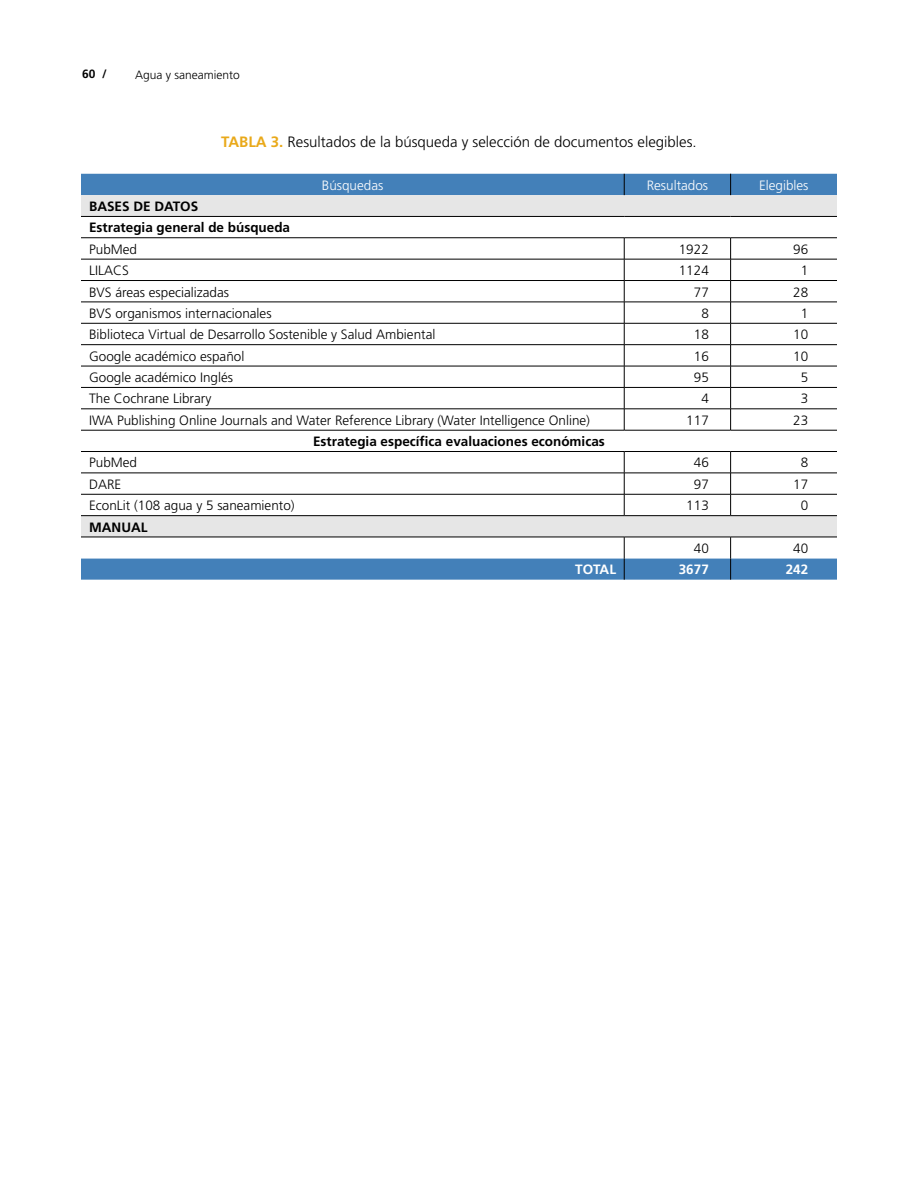
<style>
.page{position:relative;width:918px;height:1188px;background:#fff}
.page>*{position:absolute;margin:0;border:0;box-sizing:border-box;transform-origin:0 0}
.t1{font:300 15px "Frutiger";color:#000}
.t2{font:300 13.5px "Frutiger";color:#000}
.t3{font:700 13.5px/21.3px "Frutiger";color:#000}
.t4{font:300 13.5px "Frutiger";color:#fff}
.t5{font:700 13.5px "Frutiger";color:#fff}
.t6{font:300 12px "Frutiger";color:#000}
.t7{font:700 12px "Frutiger";color:#000}
.s1{font-weight:700;color:#e9a91a}
</style>
<div class="page">
<div style="left:81px;top:174px;width:756px;height:21px;background:#4380b9"></div>
<svg style="left:81px;top:195px;width:756px;height:342px"></svg>
<svg style="left:624px;top:174px;width:1px;height:21px"></svg>
<svg style="left:730px;top:174px;width:1px;height:21px"></svg>
<hr style="left:81px;top:216px;width:543px;height:1px;background:#000">
<hr style="left:624px;top:216px;width:107px;height:1px;background:#000">
<hr style="left:731px;top:216px;width:106px;height:1px;background:#000">
<hr style="left:81px;top:237px;width:543px;height:1px;background:#000">
<hr style="left:624px;top:237px;width:107px;height:1px;background:#000">
<hr style="left:731px;top:237px;width:106px;height:1px;background:#000">
<hr style="left:81px;top:259px;width:543px;height:1px;background:#000">
<hr style="left:624px;top:259px;width:107px;height:1px;background:#000">
<hr style="left:731px;top:259px;width:106px;height:1px;background:#000">
<hr style="left:81px;top:280px;width:543px;height:1px;background:#000">
<hr style="left:624px;top:280px;width:107px;height:1px;background:#000">
<hr style="left:731px;top:280px;width:106px;height:1px;background:#000">
<hr style="left:81px;top:302px;width:543px;height:1px;background:#000">
<hr style="left:624px;top:302px;width:107px;height:1px;background:#000">
<hr style="left:731px;top:302px;width:106px;height:1px;background:#000">
<hr style="left:81px;top:323px;width:543px;height:1px;background:#000">
<hr style="left:624px;top:323px;width:107px;height:1px;background:#000">
<hr style="left:731px;top:323px;width:106px;height:1px;background:#000">
<hr style="left:81px;top:344px;width:543px;height:1px;background:#000">
<hr style="left:624px;top:344px;width:107px;height:1px;background:#000">
<hr style="left:731px;top:344px;width:106px;height:1px;background:#000">
<hr style="left:81px;top:366px;width:543px;height:1px;background:#000">
<hr style="left:624px;top:366px;width:107px;height:1px;background:#000">
<hr style="left:731px;top:366px;width:106px;height:1px;background:#000">
<hr style="left:81px;top:387px;width:543px;height:1px;background:#000">
<hr style="left:624px;top:387px;width:107px;height:1px;background:#000">
<hr style="left:731px;top:387px;width:106px;height:1px;background:#000">
<hr style="left:81px;top:409px;width:543px;height:1px;background:#000">
<hr style="left:624px;top:409px;width:107px;height:1px;background:#000">
<svg style="left:624px;top:238px;width:1px;height:192px"></svg>
<hr style="left:731px;top:409px;width:106px;height:1px;background:#000">
<svg style="left:730px;top:238px;width:1px;height:192px"></svg>
<hr style="left:81px;top:430px;width:543px;height:1px;background:#000">
<hr style="left:624px;top:430px;width:107px;height:1px;background:#000">
<hr style="left:731px;top:430px;width:106px;height:1px;background:#000">
<hr style="left:81px;top:451px;width:543px;height:1px;background:#000">
<hr style="left:624px;top:451px;width:107px;height:1px;background:#000">
<hr style="left:731px;top:451px;width:106px;height:1px;background:#000">
<hr style="left:81px;top:473px;width:543px;height:1px;background:#000">
<hr style="left:624px;top:473px;width:107px;height:1px;background:#000">
<hr style="left:731px;top:473px;width:106px;height:1px;background:#000">
<hr style="left:81px;top:494px;width:543px;height:1px;background:#000">
<hr style="left:624px;top:494px;width:107px;height:1px;background:#000">
<svg style="left:624px;top:452px;width:1px;height:63px"></svg>
<hr style="left:731px;top:494px;width:106px;height:1px;background:#000">
<svg style="left:730px;top:452px;width:1px;height:63px"></svg>
<hr style="left:81px;top:515px;width:543px;height:1px;background:#000">
<hr style="left:624px;top:515px;width:107px;height:1px;background:#000">
<hr style="left:731px;top:515px;width:106px;height:1px;background:#000">
<svg style="left:81px;top:537px;width:756px;height:43px"></svg>
<p class="t7" style="left:82px;top:67px;width:26px">60 /</p>
<p class="t6" style="left:135px;top:68px;width:106px">Agua y saneamiento</p>
<p class="t1" style="left:221px;top:133px;width:477px"><span class="s1">TABLA 3.</span> Resultados de la búsqueda y selección de documentos elegibles.</p>
<p class="t4" style="left:322px;top:177px;width:63px">Búsquedas</p>
<p class="t4" style="left:647px;top:177px;width:63px">Resultados</p>
<p class="t4" style="left:759px;top:177px;width:51px">Elegibles</p>
<p class="t3" style="left:89px;top:196px;width:203px">BASES DE DATOS<br>Estrategia general de búsqueda</p>
<p class="t2" style="left:89px;top:241px;width:50px">PubMed</p>
<p class="t2" style="left:679px;top:241px;width:32px">1922</p>
<p class="t2" style="left:793px;top:241px;width:17px">96</p>
<p class="t2" style="left:89px;top:263px;width:41px">LILACS</p>
<p class="t2" style="left:679px;top:263px;width:32px">1124</p>
<p class="t2" style="left:801px;top:263px;width:9px">1</p>
<p class="t2" style="left:89px;top:284px;width:142px">BVS áreas especializadas</p>
<p class="t2" style="left:694px;top:284px;width:17px">77</p>
<p class="t2" style="left:793px;top:284px;width:17px">28</p>
<p class="t2" style="left:89px;top:306px;width:184px">BVS organismos internacionales</p>
<p class="t2" style="left:701px;top:306px;width:9px">8</p>
<p class="t2" style="left:801px;top:306px;width:9px">1</p>
<p class="t2" style="left:89px;top:327px;width:348px">Biblioteca Virtual de Desarrollo Sostenible y Salud Ambiental</p>
<p class="t2" style="left:694px;top:327px;width:17px">18</p>
<p class="t2" style="left:793px;top:327px;width:17px">10</p>
<p class="t2" style="left:89px;top:348px;width:157px">Google académico español</p>
<p class="t2" style="left:694px;top:348px;width:17px">16</p>
<p class="t2" style="left:793px;top:348px;width:17px">10</p>
<p class="t2" style="left:89px;top:370px;width:146px">Google académico Inglés</p>
<p class="t2" style="left:694px;top:370px;width:17px">95</p>
<p class="t2" style="left:801px;top:370px;width:9px">5</p>
<p class="t2" style="left:89px;top:391px;width:124px">The Cochrane Library</p>
<p class="t2" style="left:701px;top:391px;width:9px">4</p>
<p class="t2" style="left:801px;top:391px;width:9px">3</p>
<p class="t2" style="left:89px;top:413px;width:502px">IWA Publishing Online Journals and Water Reference Library (Water Intelligence Online)</p>
<p class="t2" style="left:686px;top:413px;width:24px">117</p>
<p class="t2" style="left:793px;top:413px;width:17px">23</p>
<p class="t3" style="left:313px;top:431px;width:293px">Estrategia específica evaluaciones económicas</p>
<p class="t2" style="left:89px;top:455px;width:50px">PubMed</p>
<p class="t2" style="left:694px;top:455px;width:17px">46</p>
<p class="t2" style="left:801px;top:455px;width:9px">8</p>
<p class="t2" style="left:89px;top:477px;width:34px">DARE</p>
<p class="t2" style="left:694px;top:477px;width:17px">97</p>
<p class="t2" style="left:793px;top:477px;width:17px">17</p>
<p class="t2" style="left:89px;top:498px;width:207px">EconLit (108 agua y 5 saneamiento)</p>
<p class="t2" style="left:686px;top:498px;width:24px">113</p>
<p class="t2" style="left:801px;top:498px;width:9px">0</p>
<p class="t3" style="left:89px;top:516px;width:60px">MANUAL</p>
<p class="t2" style="left:694px;top:541px;width:17px">40</p>
<p class="t2" style="left:793px;top:541px;width:17px">40</p>
<p class="t5" style="left:575px;top:562px;width:42px">TOTAL</p>
<p class="t5" style="left:679px;top:562px;width:32px">3677</p>
<p class="t5" style="left:786px;top:562px;width:24px">242</p>
</div>
